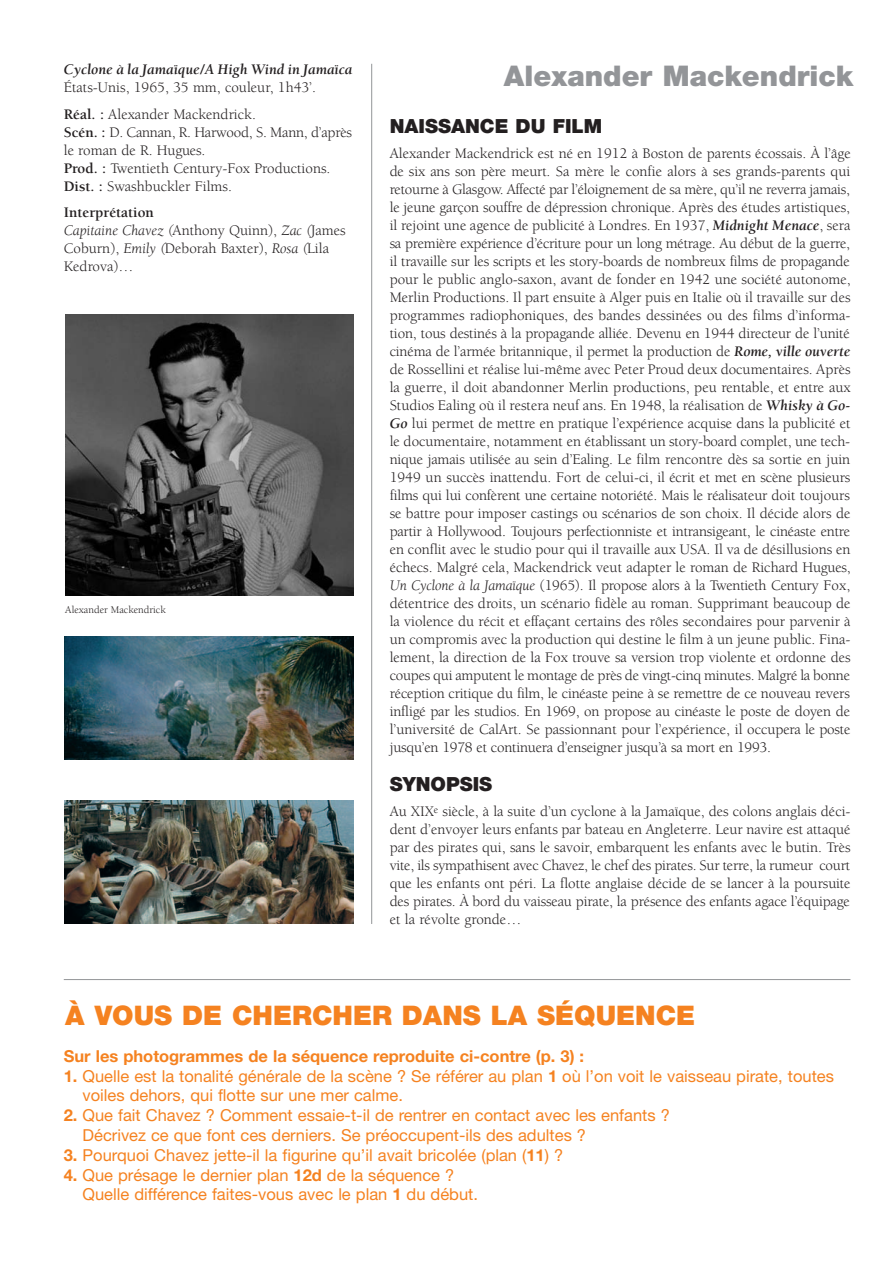
<style>
.page{position:relative;width:893px;height:1263px;background:#fff}
.page>*{position:absolute;margin:0;border:0;box-sizing:border-box;transform-origin:0 0}
.t1{font:900 28.5px "Helvetica Neue";color:#939598}
.t2{font:900 27px "Helvetica Neue";color:#f58220}
.t3{font:900 19.5px "Helvetica Neue";color:#231f20}
.t4{font:16.5px/19.8px "Helvetica Neue";color:#f58220}
.t5{font:700 16.5px "Helvetica Neue";color:#f58220}
.t6{font:15px/18px "Berkeley";color:#231f20}
.t7{font:italic 700 15px "Berkeley";color:#231f20}
.t8{font:10.5px "Berkeley";color:#231f20}
.s1{font-weight:700}
.s2{font-style:italic}
.s3{font-weight:700;font-style:italic}
</style>
<div class="page">
<hr style="left:371px;top:64px;width:1px;height:860px;background:#939598">
<hr style="left:64px;top:979px;width:786px;height:1px;background:#939598">
<img style="left:65px;top:315px;width:289px;height:281px">
<img style="left:65px;top:637px;width:289px;height:123px">
<img style="left:65px;top:801px;width:289px;height:123px">
<p class="t7" style="left:64px;top:64px;width:290px">Cyclone à la Jamaïque/A High Wind in Jamaïca</p>
<p class="t6" style="left:64px;top:76px;width:254px;line-height:26.5px">États-Unis, 1965, 35 mm, couleur, 1h43’.<br><span class="s1">Réal. :</span> Alexander Mackendrick.</p>
<p class="t6" style="left:64px;top:124px;width:290px"><span class="s1">Scén. :</span> D. Cannan, R. Harwood, S. Mann, d’après le roman de R. Hugues.<br><span class="s1">Prod. :</span> Twentieth Century-Fox Productions.<br><span class="s1">Dist. :</span> Swashbuckler Films.</p>
<p class="t6" style="left:64px;top:205px;width:284px"><span class="s1">Interprétation<br></span><span class="s2">Capitaine Chavez (</span>Anthony Quinn), <span class="s2">Zac (</span>James<br>Coburn), <span class="s2">Emily (</span>Deborah Baxter), <span class="s2">Rosa (</span>Lila<br>Kedrova)…</p>
<p class="t8" style="left:65px;top:606px;width:102px">Alexander Mackendrick</p>
<h1 class="t1" style="left:504px;top:65px;width:351px">Alexander Mackendrick</h1>
<h3 class="t3" style="left:390px;top:119px;width:214px">NAISSANCE DU FILM</h3>
<p class="t6" style="left:390px;top:145px;width:463px;text-align:justify">Alexander Mackendrick est né en 1912 à Boston de parents écossais. À l’âge de six ans son père meurt. Sa mère le confie alors à ses grands-parents qui retourne à Glasgow. Affecté par l’éloignement de sa mère, qu’il ne reverra jamais, le jeune garçon souffre de dépression chronique. Après des études artistiques, il rejoint une agence de publicité à Londres. En 1937, <span class="s3">Midnight Menace</span>, sera sa première expérience d’écriture pour un long métrage. Au début de la guerre, il travaille sur les scripts et les story-boards de nombreux films de propagande pour le public anglo-saxon, avant de fonder en 1942 une société autonome, Merlin Productions. Il part ensuite à Alger puis en Italie où il travaille sur des programmes radiophoniques, des bandes dessinées ou des films d’informa&shy;tion, tous destinés à la propagande alliée. Devenu en 1944 directeur de l’unité cinéma de l’armée britannique, il permet la production de <span class="s3">Rome, ville ouverte </span>de Rossellini et réalise lui-même avec Peter Proud deux documentaires. Après la guerre, il doit abandonner Merlin productions, peu rentable, et entre aux Studios Ealing où il restera neuf ans. En 1948, la réalisation de <span class="s3">Whisky à Go-Go</span> lui permet de mettre en pratique l’expérience acquise dans la publicité et le documentaire, notamment en établissant un story-board complet, une tech&shy;nique jamais utilisée au sein d’Ealing. Le film rencontre dès sa sortie en juin 1949 un succès inattendu. Fort de celui-ci, il écrit et met en scène plusieurs films qui lui confèrent une certaine notoriété. Mais le réalisateur doit toujours se battre pour imposer castings ou scénarios de son choix. Il décide alors de partir à Hollywood. Toujours perfectionniste et intransigeant, le cinéaste entre en conflit avec le studio pour qui il travaille aux USA. Il va de désillusions en échecs. Malgré cela, Mackendrick veut adapter le roman de Richard Hugues, <span class="s2">Un Cyclone à la Jamaïque</span> (1965). Il propose alors à la Twentieth Century Fox, détentrice des droits, un scénario fidèle au roman. Supprimant beaucoup de la violence du récit et effaçant certains des rôles secondaires pour parvenir à un compromis avec la production qui destine le film à un jeune public. Fina&shy;lement, la direction de la Fox trouve sa version trop violente et ordonne des coupes qui amputent le montage de près de vingt-cinq minutes. Malgré la bonne réception critique du film, le cinéaste peine à se remettre de ce nouveau revers infligé par les studios. En 1969, on propose au cinéaste le poste de doyen de l’université de CalArt. Se passionnant pour l’expérience, il occupera le poste jusqu’en 1978 et continuera d’enseigner jusqu’à sa mort en 1993.</p>
<h3 class="t3" style="left:390px;top:777px;width:104px">SYNOPSIS</h3>
<p class="t6" style="left:390px;top:803px;width:462px;text-align:justify">Au XIX<sup>e</sup> siècle, à la suite d’un cyclone à la Jamaïque, des colons anglais déci&shy;dent d’envoyer leurs enfants par bateau en Angleterre. Leur navire est attaqué par des pirates qui, sans le savoir, embarquent les enfants avec le butin. Très vite, ils sympathisent avec Chavez, le chef des pirates. Sur terre, la rumeur court que les enfants ont péri. La flotte anglaise décide de se lancer à la poursuite des pirates. À bord du vaisseau pirate, la présence des enfants agace l’équipage et la révolte gronde…</p>
<h2 class="t2" style="left:65px;top:1006px;width:631px">À VOUS DE CHERCHER DANS LA SÉQUENCE</h2>
<p class="t5" style="left:64px;top:1050px;width:522px">Sur les photogrammes de la séquence reproduite ci-contre (p. 3) :</p>
<p class="t4" style="left:83px;top:1067px;width:753px;text-indent:-19px"><span class="s1">1.</span> Quelle est la tonalité générale de la scène ? Se référer au plan <span class="s1">1</span> où l’on voit le vaisseau pirate, toutes voiles dehors, qui flotte sur une mer calme.</p>
<p class="t4" style="left:83px;top:1107px;width:589px;text-indent:-19px"><span class="s1">2.</span> Que fait Chavez ? Comment essaie-t-il de rentrer en contact avec les enfants ?<br>Décrivez ce que font ces derniers. Se préoccupent-ils des adultes ?</p>
<p class="t4" style="left:64px;top:1147px;width:501px"><span class="s1">3.</span> Pourquoi Chavez jette-il la figurine qu’il avait bricolée (plan (<span class="s1">11</span>) ?</p>
<p class="t4" style="left:83px;top:1166px;width:397px;text-indent:-19px"><span class="s1">4.</span> Que présage le dernier plan <span class="s1">12d</span> de la séquence ?<br>Quelle différence faites-vous avec le plan <span class="s1">1</span> du début.</p>
</div>
